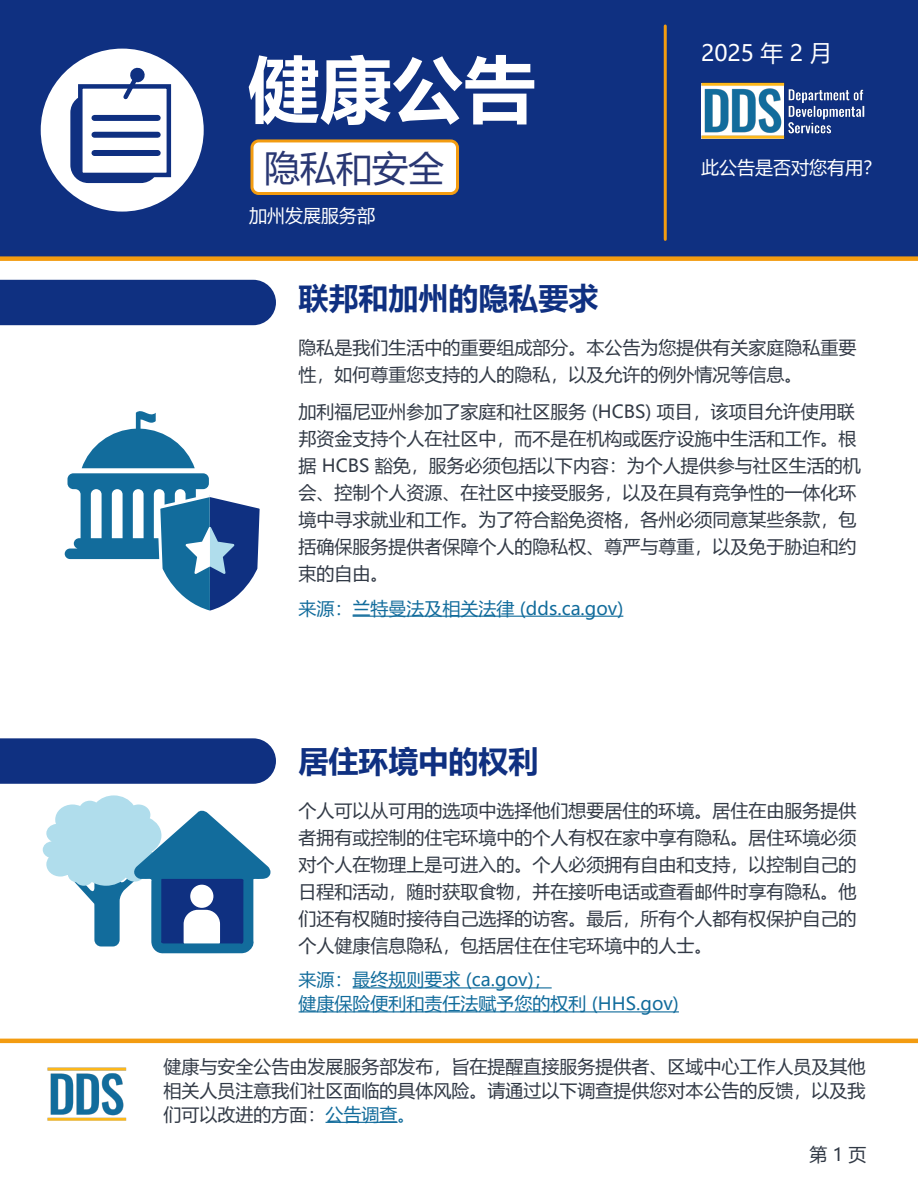
<style>
.page{position:relative;width:918px;height:1188px;background:#fff}
.page>*{position:absolute;margin:0;border:0;box-sizing:border-box;transform-origin:0 0}
.t1{font:700 72px "Microsoft Ya Hei";color:#fff}
.t2{font:36px "Microsoft Ya Hei";color:#293773}
.t3{font:700 30px "Microsoft Ya Hei";color:#0f3081}
.t4{font:22.5px "Microsoft Ya Hei";color:#fff}
.t5{font:18px/27px "Microsoft Ya Hei";color:#323a46}
.t6{font:18px/24px "Microsoft Ya Hei";color:#126c9c}
.t7{font:18px "Microsoft Ya Hei";color:#fff}
.s1{color:#126c9c}
</style>
<div class="page">
<hr style="left:0;top:1039px;width:918px;height:4px;background:#f39c11">
<div style="left:0;top:0;width:918px;height:256px;background:#0f3081"></div>
<svg style="left:0;top:256px;width:918px;height:5px;background:#e0941d"></svg>
<hr style="left:664px;top:26px;width:3px;height:213px;background:#f39c11">
<div style="left:41px;top:49px;width:163px;height:163px;background:#fff;border-radius:50%"></div>
<div style="left:70px;top:95px;width:89px;height:88px;background:#0f3081;border-radius:18px"></div>
<div style="left:78px;top:84px;width:93px;height:93px;background:#fff;border:4px solid #0f3081"></div>
<div style="left:94px;top:115px;width:64px;height:6px;background:#0f3081"></div>
<div style="left:94px;top:132px;width:64px;height:6px;background:#0f3081"></div>
<div style="left:94px;top:150px;width:64px;height:6px;background:#0f3081"></div>
<svg style="left:120px;top:67px;width:26px;height:33px"></svg>
<hr style="left:353px;top:616px;width:270px;height:1px;background:#126c9c">
<div style="left:0;top:280px;width:276px;height:45px;background:#0f3081"></div>
<div style="left:0;top:738px;width:276px;height:46px;background:#0f3081"></div>
<hr style="left:326px;top:1122px;width:72px;height:1px;background:#126c9c">
<hr style="left:353px;top:987px;width:199px;height:1px;background:#126c9c">
<hr style="left:299px;top:1011px;width:380px;height:1px;background:#126c9c">
<svg style="left:65px;top:411px;width:195px;height:200px"></svg>
<svg style="left:43px;top:795px;width:228px;height:159px"></svg>
<img style="left:701px;top:82px;width:163px;height:57px">
<img style="left:47px;top:1067px;width:80px;height:53px">
<div style="left:252px;top:141px;width:206px;height:53px;background:#fff;border-radius:7px"></div>
<div style="left:250px;top:139px;width:209px;height:56px;border:3px solid #f39c11;border-radius:7px"></div>
<h1 class="t1" style="left:248px;top:39px;width:290px">健康公告</h1>
<p class="t2" style="left:264px;top:143px;width:182px">隐私和安全</p>
<p class="t7" style="left:249px;top:203px;width:127px">加州发展服务部</p>
<p class="t4" style="left:701px;top:37px;width:132px">2025 年 2 月</p>
<p class="t7" style="left:701px;top:155px;width:181px">此公告是否对您有用？</p>
<h2 class="t3" style="left:299px;top:277px;width:302px">联邦和加州的隐私要求</h2>
<p class="t5" style="left:299px;top:333px;width:560px">隐私是我们生活中的重要组成部分。本公告为您提供有关家庭隐私重要性，如何尊重您支持的人的隐私，以及允许的例外情况等信息。</p>
<p class="t5" style="left:299px;top:398px;width:564px">加利福尼亚州参加了家庭和社区服务 (HCBS) 项目，该项目允许使用联邦资金支持个人在社区中，而不是在机构或医疗设施中生活和工作。根据 HCBS 豁免，服务必须包括以下内容：为个人提供参与社区生活的机会、控制个人资源、在社区中接受服务，以及在具有竞争性的一体化环境中寻求就业和工作。为了符合豁免资格，各州必须同意某些条款，包括确保服务提供者保障个人的隐私权、尊严与尊重，以及免于胁迫和约束的自由。</p>
<p class="t6" style="left:299px;top:596px;width:326px">来源：兰特曼法及相关法律 (dds.ca.gov)</p>
<h2 class="t3" style="left:299px;top:740px;width:242px">居住环境中的权利</h2>
<p class="t5" style="left:299px;top:796px;width:560px;text-align:justify">个人可以从可用的选项中选择他们想要居住的环境。居住在由服务提供者拥有或控制的住宅环境中的个人有权在家中享有隐私。居住环境必须对个人在物理上是可进入的。个人必须拥有自由和支持，以控制自己的日程和活动，随时获取食物，并在接听电话或查看邮件时享有隐私。他们还有权随时接待自己选择的访客。最后，所有个人都有权保护自己的个人健康信息隐私，包括居住在住宅环境中的人士。</p>
<p class="t6" style="left:299px;top:967px;width:382px">来源：最终规则要求 (ca.gov)；<br>健康保险便利和责任法赋予您的权利 (HHS.gov)</p>
<p class="t5" style="left:164px;top:1054px;width:704px;line-height:24px;text-align:justify">健康与安全公告由发展服务部发布，旨在提醒直接服务提供者、区域中心工作人员及其他相关人员注意我们社区面临的具体风险。请通过以下调查提供您对本公告的反馈，以及我们可以改进的方面：<span class="s1">公告调查。</span></p>
<p class="t5" style="left:809px;top:1140px;width:59px">第 1 页</p>
</div>
